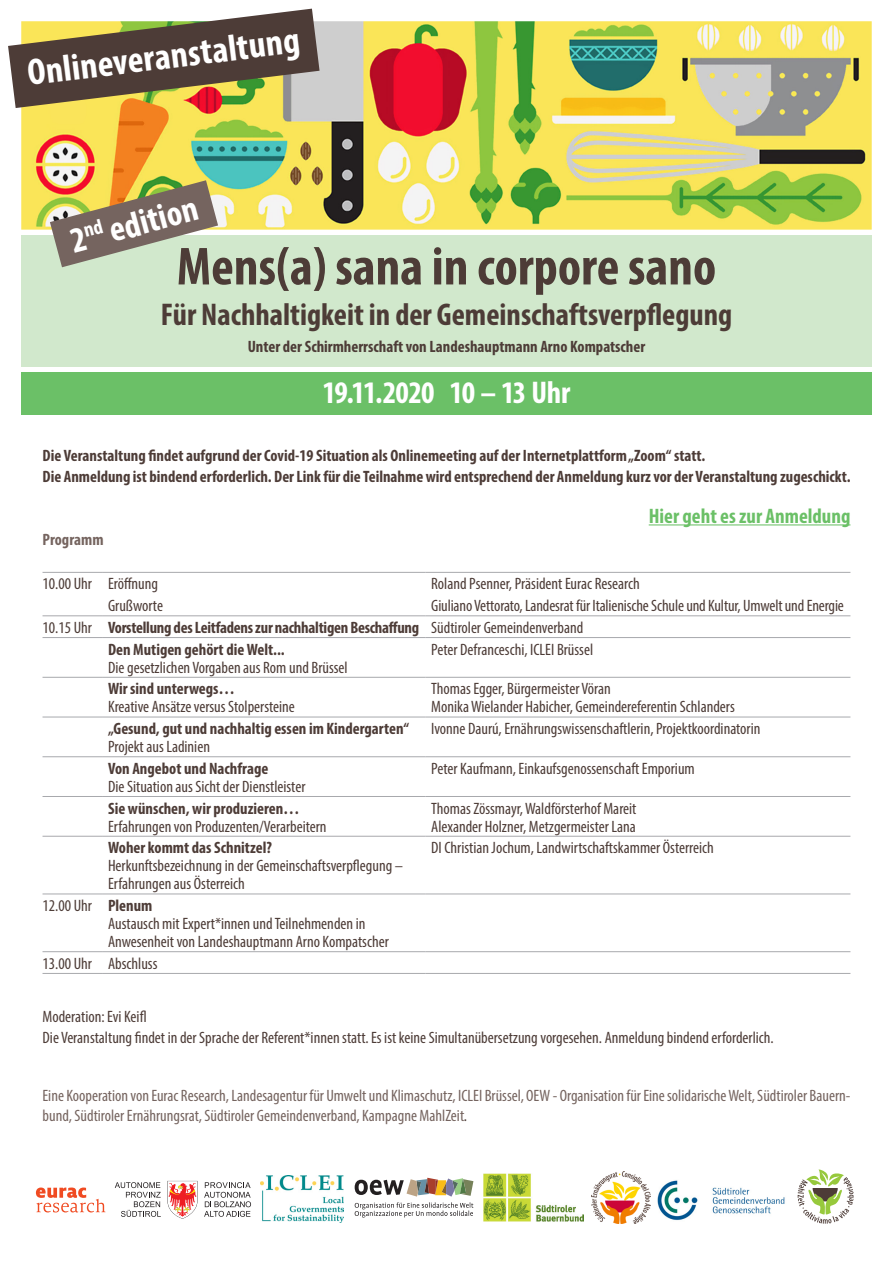
<style>
.page{position:relative;width:893px;height:1263px;background:#fff}
.page>*{position:absolute;margin:0;border:0;box-sizing:border-box;transform-origin:0 0}
.t1{font:700 condensed 54px "Myriad Pro";color:#4d3c37}
.t2{font:700 condensed 37.5px "Myriad Pro";color:#fff}
.t3{font:700 condensed 36px "Myriad Pro";color:#fff}
.t4{font:700 condensed 31.5px "Myriad Pro";color:#4d3c37}
.t5{font:700 condensed 31.5px "Myriad Pro";letter-spacing:-.02em;color:#fff}
.t6{font:700 condensed 21px "Myriad Pro";color:#6bc067}
.t7{font:condensed 16.5px/18px "Myriad Pro";color:#4d3c37}
.t8{font:700 condensed 16.5px/21px "Myriad Pro";color:#4d3c37}
.t9{font:condensed 16.5px/19.5px "Myriad Pro";color:#75645f}
.t10{font:700 condensed 16.5px "Myriad Pro";color:#75645f}
.s1{font-weight:400}
.s2{font-weight:700}
.s3{color:#4d3c37}
</style>
<div class="page">
<div style="left:21px;top:372px;width:851px;height:43px;background:#6bc067"></div>
<div style="left:21px;top:235px;width:851px;height:132px;background:#d1e8cc"></div>
<img style="left:21px;top:21px;width:851px;height:209px">
<svg style="left:50px;top:180px;width:168px;height:87px"></svg>
<svg style="left:8px;top:9px;width:312px;height:99px;background:#86765a"></svg>
<hr style="left:43px;top:572px;width:59px;height:1px;background:#a8a9ad">
<hr style="left:102px;top:572px;width:323px;height:1px;background:#a8a9ad">
<hr style="left:425px;top:572px;width:425px;height:1px;background:#a8a9ad">
<hr style="left:43px;top:717px;width:59px;height:1px;background:#a8a9ad">
<hr style="left:102px;top:717px;width:323px;height:1px;background:#a8a9ad">
<hr style="left:425px;top:717px;width:425px;height:1px;background:#a8a9ad">
<hr style="left:43px;top:756px;width:59px;height:1px;background:#a8a9ad">
<hr style="left:102px;top:756px;width:323px;height:1px;background:#a8a9ad">
<hr style="left:425px;top:756px;width:425px;height:1px;background:#a8a9ad">
<hr style="left:43px;top:796px;width:59px;height:1px;background:#a8a9ad">
<hr style="left:102px;top:796px;width:323px;height:1px;background:#a8a9ad">
<hr style="left:425px;top:796px;width:425px;height:1px;background:#a8a9ad">
<hr style="left:43px;top:836px;width:59px;height:1px;background:#a8a9ad">
<hr style="left:102px;top:836px;width:323px;height:1px;background:#a8a9ad">
<hr style="left:425px;top:836px;width:425px;height:1px;background:#a8a9ad">
<hr style="left:43px;top:894px;width:59px;height:1px;background:#a8a9ad">
<hr style="left:102px;top:894px;width:323px;height:1px;background:#a8a9ad">
<hr style="left:425px;top:894px;width:425px;height:1px;background:#a8a9ad">
<hr style="left:43px;top:951px;width:59px;height:1px;background:#a8a9ad">
<hr style="left:102px;top:951px;width:323px;height:1px;background:#a8a9ad">
<hr style="left:425px;top:951px;width:425px;height:1px;background:#a8a9ad">
<hr style="left:43px;top:973px;width:59px;height:1px;background:#a8a9ad">
<hr style="left:102px;top:973px;width:323px;height:1px;background:#a8a9ad">
<hr style="left:425px;top:973px;width:425px;height:1px;background:#a8a9ad">
<hr style="left:43px;top:615px;width:59px;height:1px;background:#a8a9ad">
<hr style="left:102px;top:615px;width:323px;height:1px;background:#a8a9ad">
<hr style="left:425px;top:615px;width:425px;height:1px;background:#a8a9ad">
<hr style="left:43px;top:637px;width:59px;height:1px;background:#a8a9ad">
<hr style="left:102px;top:637px;width:323px;height:1px;background:#a8a9ad">
<hr style="left:425px;top:637px;width:425px;height:1px;background:#a8a9ad">
<hr style="left:43px;top:677px;width:59px;height:1px;background:#a8a9ad">
<hr style="left:102px;top:677px;width:323px;height:1px;background:#a8a9ad">
<hr style="left:425px;top:677px;width:425px;height:1px;background:#a8a9ad">
<hr style="left:649px;top:524px;width:201px;height:1px;background:#6bc067">
<svg style="left:355px;top:1178px;width:118px;height:39px"></svg>
<svg style="left:798px;top:1169px;width:56px;height:55px"></svg>
<img style="left:261px;top:1175px;width:82px;height:47px">
<svg style="left:36px;top:1187px;width:69px;height:25px"></svg>
<img style="left:484px;top:1174px;width:100px;height:48px">
<img style="left:591px;top:1171px;width:59px;height:53px">
<svg style="left:167px;top:1181px;width:31px;height:37px"></svg>
<svg style="left:115px;top:1182px;width:46px;height:35px"></svg>
<svg style="left:204px;top:1182px;width:47px;height:35px"></svg>
<img style="left:657px;top:1180px;width:128px;height:40px">
<h2 class="t2" style="left:25px;top:50px;width:275px;rotate:-7deg">Onlineveranstaltung</h2>
<h3 class="t3" style="left:65px;top:220px;width:132px;rotate:-15deg">2<sup>nd</sup> edition</h3>
<h1 class="t1" style="left:177px;top:233px;width:541px">Mens(a) sana in corpore sano</h1>
<h3 class="t4" style="left:161px;top:295px;width:573px">Für Nachhaltigkeit in der Gemeinschaftsverpflegung</h3>
<p class="t8" style="left:248px;top:336px;width:399px">Unter der Schirmherrschaft von Landeshauptmann Arno Kompatscher</p>
<h3 class="t5" style="left:322px;top:373px;width:250px">19.11.2020 10 – 13 Uhr</h3>
<p class="t8" style="left:43px;top:445px;width:809px">Die Veranstaltung findet aufgrund der Covid-19 Situation als Onlinemeeting auf der Internetplattform „Zoom“ statt.<br>Die Anmeldung ist bindend erforderlich. Der Link für die Teilnahme wird entsprechend der Anmeldung kurz vor der Veranstaltung zugeschickt.</p>
<p class="t6" style="left:649px;top:503px;width:203px">Hier geht es zur Anmeldung</p>
<p class="t10" style="left:43px;top:529px;width:63px">Programm</p>
<p class="t7" style="left:43px;top:575px;width:117px">10.00 Uhr Eröffnung</p>
<p class="t7" style="left:431px;top:575px;width:210px">Roland Psenner, Präsident Eurac Research</p>
<p class="t7" style="left:108px;top:596px;width:56px">Grußworte</p>
<p class="t7" style="left:431px;top:596px;width:414px">Giuliano Vettorato, Landesrat für Italienische Schule und Kultur, Umwelt und Energie</p>
<p class="t8" style="left:43px;top:616px;width:542px"><span class="s1">10.15 Uhr</span> Vorstellung des Leitfadens zur nachhaltigen Beschaffung <span class="s1">Südtiroler Gemeindenverband</span></p>
<p class="t8" style="left:108px;top:638px;width:178px">Den Mutigen gehört die Welt...</p>
<p class="t7" style="left:108px;top:658px;width:241px">Die gesetzlichen Vorgaben aus Rom und Brüssel</p>
<p class="t7" style="left:431px;top:640px;width:163px">Peter Defranceschi, ICLEI Brüssel</p>
<p class="t8" style="left:108px;top:678px;width:128px">Wir sind unterwegs…</p>
<p class="t7" style="left:108px;top:698px;width:188px">Kreative Ansätze versus Stolpersteine</p>
<p class="t7" style="left:431px;top:680px;width:305px">Thomas Egger, Bürgermeister Vöran<br>Monika Wielander Habicher, Gemeindereferentin Schlanders</p>
<p class="t8" style="left:108px;top:718px;width:303px">„Gesund, gut und nachhaltig essen im Kindergarten“</p>
<p class="t7" style="left:108px;top:737px;width:103px">Projekt aus Ladinien</p>
<p class="t7" style="left:431px;top:719px;width:331px">Ivonne Daurú, Ernährungswissenschaftlerin, Projektkoordinatorin</p>
<p class="t8" style="left:108px;top:757px;width:162px">Von Angebot und Nachfrage</p>
<p class="t7" style="left:108px;top:777px;width:199px">Die Situation aus Sicht der Dienstleister</p>
<p class="t7" style="left:431px;top:759px;width:265px">Peter Kaufmann, Einkaufsgenossenschaft Emporium</p>
<p class="t8" style="left:108px;top:797px;width:193px">Sie wünschen, wir produzieren…</p>
<p class="t7" style="left:108px;top:817px;width:220px">Erfahrungen von Produzenten/Verarbeitern</p>
<p class="t7" style="left:431px;top:799px;width:207px">Thomas Zössmayr, Waldförsterhof Mareit<br>Alexander Holzner, Metzgermeister Lana</p>
<p class="t8" style="left:108px;top:837px;width:165px">Woher kommt das Schnitzel?</p>
<p class="t7" style="left:108px;top:857px;width:297px">Herkunftsbezeichnung in der Gemeinschaftsverpflegung –<br>Erfahrungen aus Österreich</p>
<p class="t7" style="left:431px;top:839px;width:284px">DI Christian Jochum, Landwirtschaftskammer Österreich</p>
<p class="t7" style="left:108px;top:896px;width:282px;text-indent:-66px">12.00 Uhr <span class="s2">Plenum<br></span>Austausch mit Expert*innen und Teilnehmenden in<br>Anwesenheit von Landeshauptmann Arno Kompatscher</p>
<p class="t7" style="left:43px;top:954px;width:116px">13.00 Uhr Abschluss</p>
<p class="t7" style="left:43px;top:1005px;width:733px;line-height:21px">Moderation: Evi Keifl<br>Die Veranstaltung findet in der Sprache der Referent*innen statt. Es ist keine Simultanübersetzung vorgesehen. Anmeldung bindend erforderlich.</p>
<p class="t9" style="left:43px;top:1086px;width:809px">Eine Kooperation von Eurac Research, Landesagentur für Umwelt und Klimaschutz, ICLEI Brüssel, OEW - Organisation für Eine solidarische Welt, Südtiroler Bauern&shy;bund, Südtiroler Ernährungsrat, Südtiroler Gemeindenverband, Kampagne MahlZeit<span class="s3">.</span></p>
</div>
